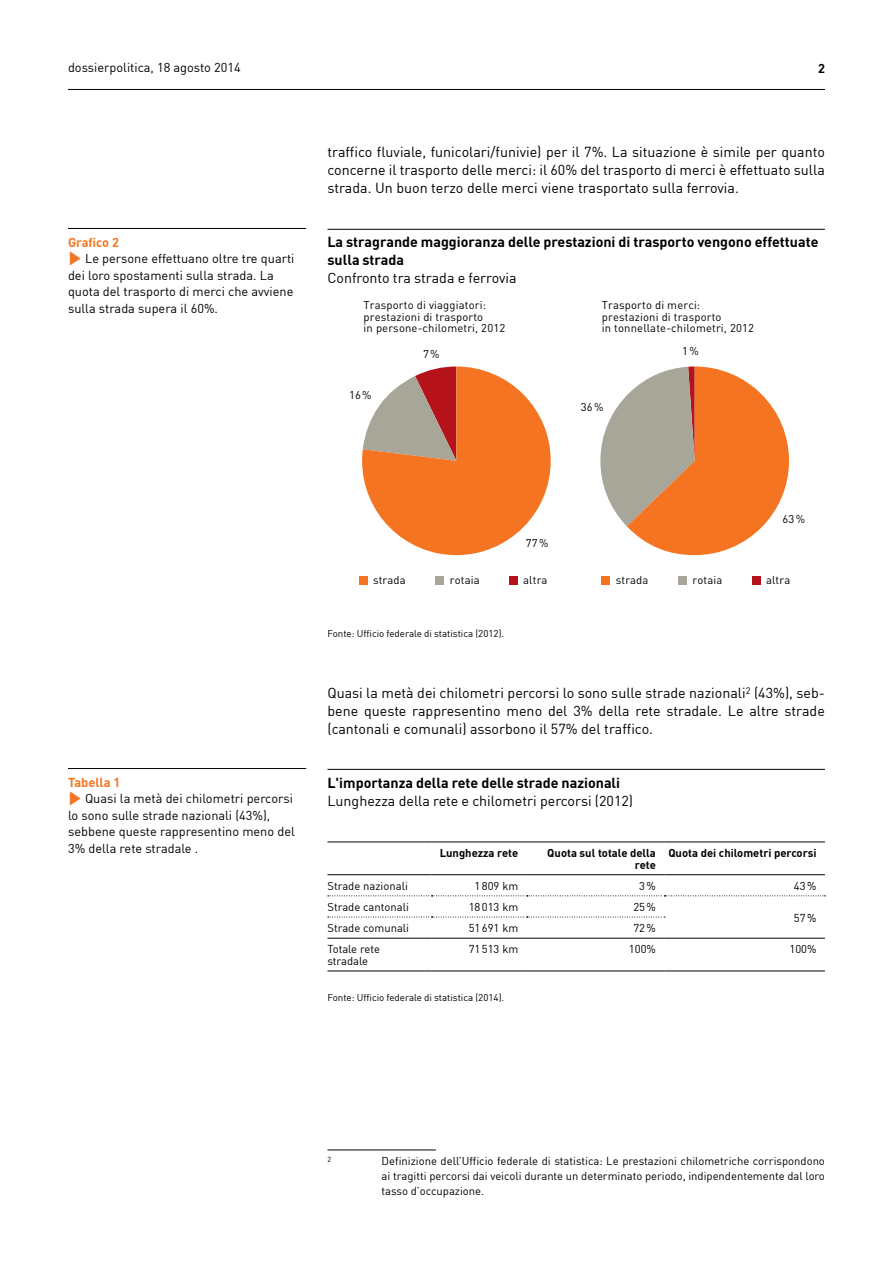
<style>
.page{position:relative;width:893px;height:1263px;background:#fff}
.page>*{position:absolute;margin:0;border:0;box-sizing:border-box;transform-origin:0 0}
.t1{font:14.25px/18px "DIN";color:#000;text-align:justify}
.t2{font:700 14.25px/18px "DIN";color:#000}
.t3{font:12.75px/16.5px "DIN";color:#000}
.t4{font:700 12.75px "DIN";color:#f47421}
.t5{font:700 12.75px "DIN";color:#000}
.t6{font:11.25px/11.9px "DIN";letter-spacing:.015em;color:#000}
.t7{font:700 11.25px/12px "DIN";color:#000;text-align:right}
.t8{font:11.25px/12px "DIN";letter-spacing:-.01em;color:#000}
.t9{font:9.75px "DIN";color:#000}
.t10{font:7.35px "DIN";color:#000}
.s1{color:#f47421}
</style>
<div class="page">
<hr style="left:68px;top:89px;width:757px;height:1px;background:#000">
<hr style="left:327px;top:229px;width:498px;height:1px;background:#000">
<hr style="left:327px;top:769px;width:498px;height:1px;background:#000">
<div style="left:359px;top:576px;width:8px;height:9px;background:#f47421"></div>
<div style="left:435px;top:576px;width:9px;height:9px;background:#a7a699"></div>
<div style="left:510px;top:576px;width:8px;height:9px;background:#b5121b"></div>
<svg style="left:362px;top:366px;width:189px;height:189px"></svg>
<svg style="left:600px;top:366px;width:189px;height:189px"></svg>
<div style="left:602px;top:576px;width:8px;height:9px;background:#f47421"></div>
<div style="left:678px;top:576px;width:8px;height:9px;background:#a7a699"></div>
<div style="left:752px;top:576px;width:9px;height:9px;background:#b5121b"></div>
<hr style="left:327px;top:841px;width:105px;height:1px;background:#000">
<hr style="left:432px;top:841px;width:95px;height:1px;background:#000">
<hr style="left:527px;top:841px;width:137px;height:1px;background:#000">
<hr style="left:664px;top:841px;width:161px;height:1px;background:#000">
<hr style="left:327px;top:874px;width:105px;height:1px;background:#000">
<hr style="left:432px;top:874px;width:95px;height:1px;background:#000">
<hr style="left:527px;top:874px;width:137px;height:1px;background:#000">
<hr style="left:664px;top:874px;width:161px;height:1px;background:#000">
<svg style="left:328px;top:895px;width:498px;height:1px"></svg>
<svg style="left:328px;top:917px;width:337px;height:1px"></svg>
<hr style="left:327px;top:938px;width:105px;height:1px;background:#000">
<hr style="left:432px;top:938px;width:95px;height:1px;background:#000">
<hr style="left:527px;top:938px;width:137px;height:1px;background:#000">
<hr style="left:664px;top:938px;width:161px;height:1px;background:#000">
<hr style="left:327px;top:970px;width:105px;height:1px;background:#000">
<hr style="left:432px;top:970px;width:95px;height:1px;background:#000">
<hr style="left:527px;top:970px;width:137px;height:1px;background:#000">
<hr style="left:664px;top:970px;width:161px;height:1px;background:#000">
<hr style="left:327px;top:1150px;width:109px;height:1px;background:#000">
<hr style="left:68px;top:228px;width:238px;height:1px;background:#000">
<hr style="left:68px;top:768px;width:238px;height:1px;background:#000">
<p class="t3" style="left:68px;top:59px;width:174px">dossierpolitica, 18 agosto 2014</p>
<p class="t5" style="left:818px;top:60px;width:8px">2</p>
<p class="t4" style="left:68px;top:234px;width:52px">Grafico 2</p>
<p class="t3" style="left:68px;top:250px;width:228px"><span class="s1">✓</span> Le persone effettuano oltre tre quarti dei loro spostamenti sulla strada. La quota del trasporto di merci che avviene sulla strada supera il 60%.</p>
<p class="t1" style="left:327px;top:143px;width:499px">traffico fluviale, funicolari/funivie) per il 7%. La situazione è simile per quanto concerne il trasporto delle merci: il 60% del trasporto di merci è effettuato sulla strada. Un buon terzo delle merci viene trasportato sulla ferrovia.</p>
<p class="t2" style="left:327px;top:233px;width:493px">La stragrande maggioranza delle prestazioni di trasporto vengono effettuate sulla strada</p>
<p class="t1" style="left:327px;top:269px;width:191px">Confronto tra strada e ferrovia</p>
<p class="t6" style="left:364px;top:299px;width:143px">Trasporto di viaggiatori: prestazioni di trasporto<br>in persone-chilometri, 2012</p>
<p class="t6" style="left:423px;top:348px;width:18px">7%</p>
<p class="t6" style="left:349px;top:389px;width:24px">16%</p>
<p class="t6" style="left:602px;top:299px;width:154px">Trasporto di merci: prestazioni di trasporto<br>in tonnellate-chilometri, 2012</p>
<p class="t6" style="left:682px;top:345px;width:18px">1%</p>
<p class="t6" style="left:581px;top:401px;width:24px">36%</p>
<p class="t4" style="left:68px;top:774px;width:54px">Tabella 1</p>
<p class="t3" style="left:68px;top:790px;width:228px"><span class="s1">✓</span> Quasi la metà dei chilometri percorsi lo sono sulle strade nazionali (43%), sebbene queste rappresentino meno del 3% della rete stradale .</p>
<p class="t6" style="left:526px;top:537px;width:24px">77%</p>
<p class="t6" style="left:783px;top:513px;width:24px">63%</p>
<p class="t6" style="left:373px;top:574px;width:34px">strada</p>
<p class="t6" style="left:450px;top:574px;width:31px">rotaia</p>
<p class="t6" style="left:523px;top:574px;width:26px">altra</p>
<p class="t6" style="left:616px;top:574px;width:34px">strada</p>
<p class="t6" style="left:693px;top:574px;width:31px">rotaia</p>
<p class="t6" style="left:766px;top:574px;width:26px">altra</p>
<p class="t9" style="left:327px;top:627px;width:178px">Fonte: Ufficio federale di statistica (2012).</p>
<p class="t1" style="left:327px;top:683px;width:499px">Quasi la metà dei chilometri percorsi lo sono sulle strade nazionali<sup>2</sup> (43%), seb&shy;bene queste rappresentino meno del 3% della rete stradale. Le altre strade (cantonali e comunali) assorbono il 57% del traffico.</p>
<p class="t2" style="left:327px;top:773px;width:294px">L'importanza della rete delle strade nazionali</p>
<p class="t1" style="left:327px;top:791px;width:307px">Lunghezza della rete e chilometri percorsi (2012)</p>
<p class="t7" style="left:440px;top:846px;width:80px">Lunghezza rete</p>
<p class="t7" style="left:547px;top:846px;width:110px">Quota sul totale della rete</p>
<p class="t7" style="left:668px;top:846px;width:150px">Quota dei chilometri percorsi</p>
<p class="t6" style="left:327px;top:879px;width:82px">Strade nazionali</p>
<p class="t6" style="left:475px;top:880px;width:45px">1809 km</p>
<p class="t6" style="left:639px;top:880px;width:18px">3%</p>
<p class="t6" style="left:794px;top:880px;width:24px">43%</p>
<p class="t6" style="left:327px;top:900px;width:83px">Strade cantonali</p>
<p class="t6" style="left:469px;top:901px;width:51px">18013 km</p>
<p class="t6" style="left:633px;top:901px;width:24px">25%</p>
<p class="t6" style="left:794px;top:911px;width:24px">57%</p>
<p class="t6" style="left:327px;top:921px;width:83px">Strade comunali</p>
<p class="t6" style="left:469px;top:922px;width:51px">51691 km</p>
<p class="t6" style="left:633px;top:922px;width:24px">72%</p>
<p class="t8" style="left:327px;top:943px;width:54px">Totale rete stradale</p>
<p class="t6" style="left:469px;top:943px;width:51px">71513 km</p>
<p class="t6" style="left:629px;top:943px;width:28px">100%</p>
<p class="t6" style="left:789px;top:943px;width:28px">100%</p>
<p class="t9" style="left:327px;top:992px;width:178px">Fonte: Ufficio federale di statistica (2014).</p>
<p class="t10" style="left:327px;top:1155px;width:5px">2</p>
<p class="t6" style="left:382px;top:1153px;width:445px;line-height:15px;text-align:justify">Definizione dell’Ufficio federale di statistica: Le prestazioni chilometriche corrispondono ai tragitti percorsi dai veicoli durante un determinato periodo, indipendentemente dal loro tasso d’occupazione.</p>
</div>
